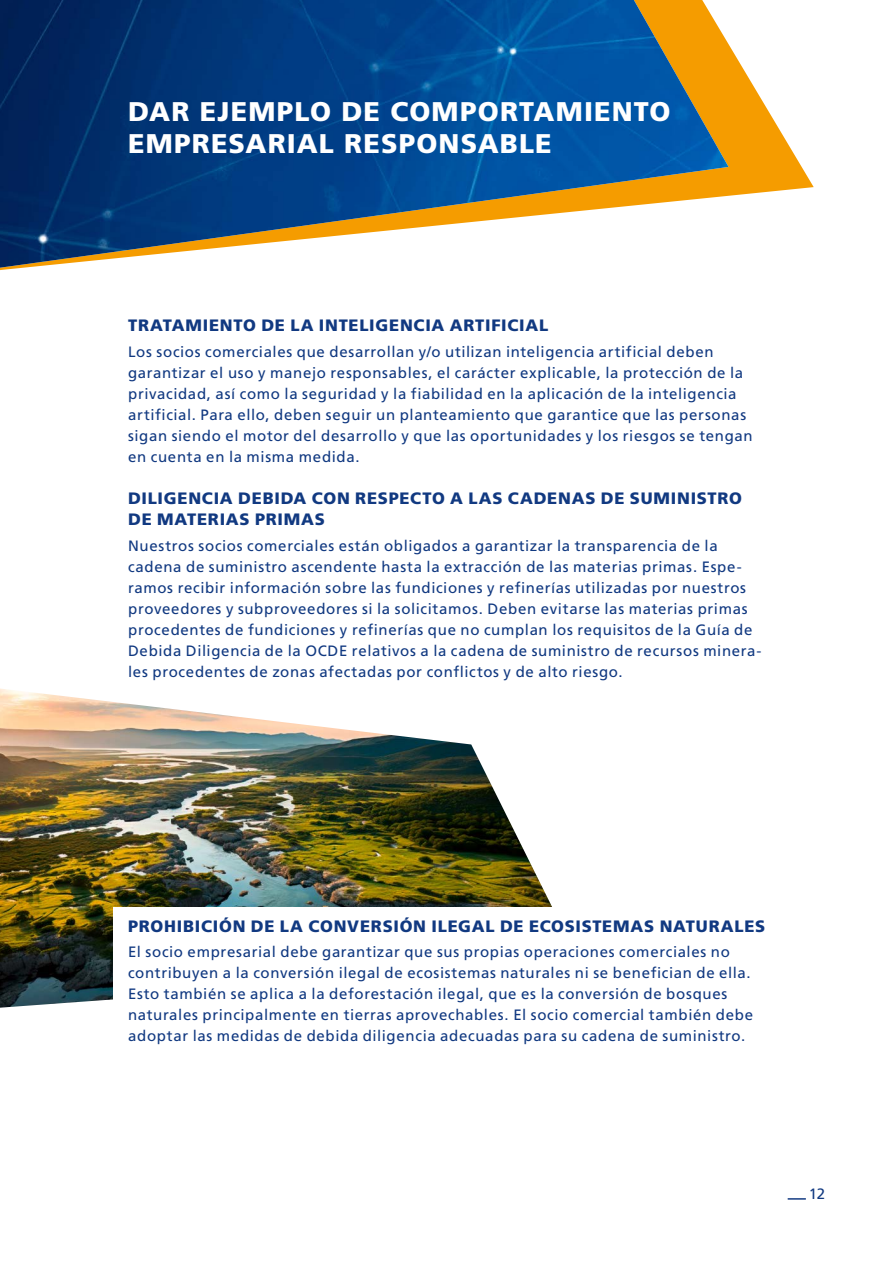
<style>
.page{position:relative;width:893px;height:1263px;background:#fff}
.page>*{position:absolute;margin:0;border:0;box-sizing:border-box;transform-origin:0 0}
.t1{font:900 27px/32.4px "Frutiger LT Pro";letter-spacing:.04em;color:#fff}
.t2{font:900 16.5px/21.3px "Frutiger LT Pro";letter-spacing:.045em;color:#113981}
.t3{font:15px/21px "Frutiger LT Pro";letter-spacing:.04em;color:#113981}
</style>
<div class="page">
<svg style="left:788px;top:1198px;width:18px;height:1px"></svg>
<img style="left:0;top:688px;width:552px;height:320px">
<div style="left:114px;top:907px;width:563px;height:141px;background:#fff"></div>
<svg style="left:0;top:45px;width:814px;height:225px"></svg>
<img style="left:0;top:0;width:729px;height:268px">
<h1 class="t1" style="left:128px;top:95px;width:544px">DAR EJEMPLO DE COMPORTAMIENTO<br>EMPRESARIAL RESPONSABLE</h1>
<p class="t2" style="left:128px;top:315px;width:422px">TRATAMIENTO DE LA INTELIGENCIA ARTIFICIAL</p>
<p class="t3" style="left:128px;top:341px;width:626px">Los socios comerciales que desarrollan y/o utilizan inteligencia artificial deben garantizar el uso y manejo responsables, el carácter explicable, la protección de la privacidad, así como la seguridad y la fiabilidad en la aplicación de la inteligencia artificial. Para ello, deben seguir un planteamiento que garantice que las personas sigan siendo el motor del desarrollo y que las oportunidades y los riesgos se tengan en cuenta en la misma medida.</p>
<p class="t2" style="left:128px;top:488px;width:615px">DILIGENCIA DEBIDA CON RESPECTO A LAS CADENAS DE SUMINISTRO<br>DE MATERIAS PRIMAS</p>
<p class="t3" style="left:128px;top:535px;width:635px">Nuestros socios comerciales están obligados a garantizar la transparencia de la cadena de suministro ascendente hasta la extracción de las materias primas. Espe&shy;ramos recibir información sobre las fundiciones y refinerías utilizadas por nuestros proveedores y subproveedores si la solicitamos. Deben evitarse las materias primas procedentes de fundiciones y refinerías que no cumplan los requisitos de la Guía de Debida Diligencia de la OCDE relativos a la cadena de suministro de recursos minera&shy;les procedentes de zonas afectadas por conflictos y de alto riesgo.</p>
<p class="t2" style="left:128px;top:915px;width:639px">PROHIBICIÓN DE LA CONVERSIÓN ILEGAL DE ECOSISTEMAS NATURALES</p>
<p class="t3" style="left:128px;top:942px;width:626px">El socio empresarial debe garantizar que sus propias operaciones comerciales no contribuyen a la conversión ilegal de ecosistemas naturales ni se benefician de ella.<br>Esto también se aplica a la deforestación ilegal, que es la conversión de bosques naturales principalmente en tierras aprovechables. El socio comercial también debe adoptar las medidas de debida diligencia adecuadas para su cadena de suministro.</p>
<p class="t3" style="left:809px;top:1183px;width:18px">12</p>
</div>
